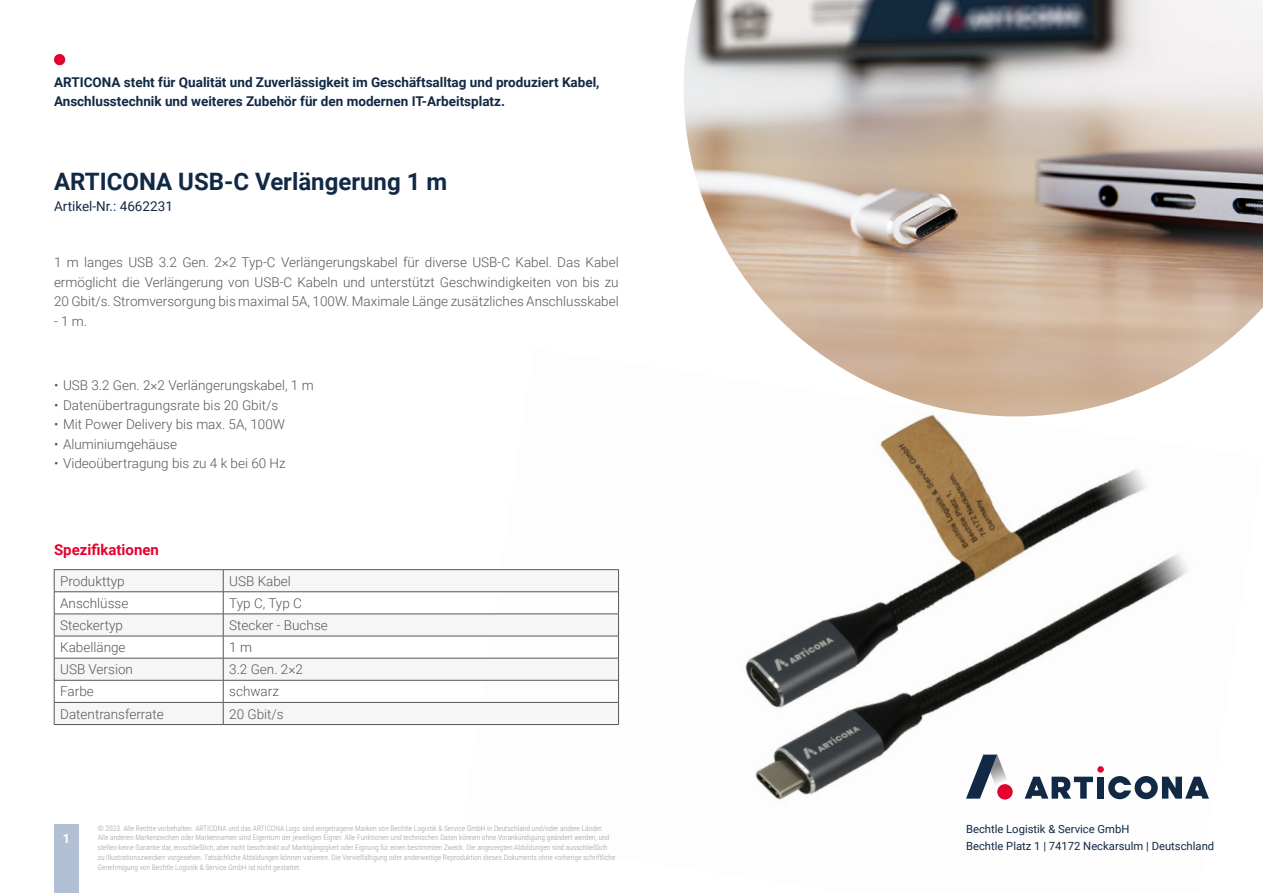
<style>
.page{position:relative;width:1263px;height:893px;background:#fff}
.page>*{position:absolute;margin:0;border:0;box-sizing:border-box;transform-origin:0 0}
.t1{font:700 24px "Roboto";color:#122945}
.t2{font:700 15px "Roboto";color:#e4032e}
.t3{font:300 13.5px/19.5px "Roboto";color:#575756;text-align:justify}
.t4{font:700 13.5px/19.5px "Roboto";color:#122945}
.t5{font:13.5px "Roboto";color:#122945}
.t6{font:700 12.75px "Roboto";color:#fff}
.t7{font:11.25px/16.5px "Roboto";color:#122945}
.t8{font:300 7.5px/9.8px "Roboto Condensed";color:#9d9d9c}
</style>
<div class="page">
<img style="left:619px;top:416px;width:569px;height:384px">
<div style="left:54px;top:54px;width:11px;height:11px;background:#e4032e;border-radius:50%"></div>
<div style="left:1097px;top:766px;width:7px;height:7px;background:#e4032e;border-radius:50%"></div>
<svg style="left:1025px;top:777px;width:68px;height:22px"></svg>
<div style="left:1097px;top:777px;width:7px;height:22px;background:#122945"></div>
<svg style="left:1108px;top:776px;width:101px;height:23px"></svg>
<svg style="left:966px;top:755px;width:49px;height:44px"></svg>
<div style="left:997px;top:784px;width:16px;height:15px;background:#e4032e;border-radius:50%"></div>
<img style="left:684px;top:0;width:579px;height:416px">
<div style="left:54px;top:825px;width:25px;height:68px;background:#b2c0d5"></div>
<hr style="left:54px;top:569px;width:169px;height:1px;background:#575756">
<hr style="left:223px;top:569px;width:396px;height:1px;background:#575756">
<svg style="left:54px;top:570px;width:565px;height:154px"></svg>
<hr style="left:54px;top:724px;width:169px;height:1px;background:#575756">
<hr style="left:223px;top:724px;width:396px;height:1px;background:#575756">
<h3 class="t4" style="left:54px;top:72px;width:547px">ARTICONA steht für Qualität und Zuverlässigkeit im Geschäftsalltag und produziert Kabel,<br>Anschlusstechnik und weiteres Zubehör für den modernen IT-Arbeitsplatz.</h3>
<h1 class="t1" style="left:54px;top:165px;width:395px">ARTICONA USB-C Verlängerung 1 m</h1>
<h3 class="t5" style="left:54px;top:197px;width:120px">Artikel-Nr.: 4662231</h3>
<p class="t3" style="left:54px;top:252px;width:566px">1 m langes USB 3.2 Gen. 2×2 Typ-C Verlängerungskabel für diverse USB-C Kabel. Das Kabel ermöglicht die Verlängerung von USB-C Kabeln und unterstützt Geschwindigkeiten von bis zu 20 Gbit/s. Stromversorgung bis maximal 5A, 100W. Maximale Länge zusätzliches Anschlusskabel</p>
<h3 class="t3" style="left:54px;top:311px;width:35px">- 1 m.</h3>
<h3 class="t3" style="left:54px;top:375px;width:261px">• USB 3.2 Gen. 2×2 Verlängerungskabel, 1 m</h3>
<h3 class="t3" style="left:54px;top:395px;width:226px">• Datenübertragungsrate bis 20 Gbit/s</h3>
<h3 class="t3" style="left:54px;top:414px;width:232px">• Mit Power Delivery bis max. 5A, 100W</h3>
<h3 class="t3" style="left:54px;top:434px;width:125px">• Aluminiumgehäuse</h3>
<h3 class="t3" style="left:54px;top:453px;width:233px">• Videoübertragung bis zu 4 k bei 60 Hz</h3>
<h2 class="t2" style="left:54px;top:539px;width:106px">Spezifikationen</h2>
<h3 class="t3" style="left:60px;top:571px;width:66px">Produkttyp</h3>
<h3 class="t3" style="left:229px;top:571px;width:63px">USB Kabel</h3>
<h3 class="t3" style="left:60px;top:593px;width:70px">Anschlüsse</h3>
<h3 class="t3" style="left:229px;top:593px;width:74px">Typ C, Typ C</h3>
<h3 class="t3" style="left:60px;top:615px;width:64px">Steckertyp</h3>
<h3 class="t3" style="left:229px;top:615px;width:100px">Stecker - Buchse</h3>
<h3 class="t3" style="left:60px;top:637px;width:67px">Kabellänge</h3>
<h3 class="t3" style="left:229px;top:637px;width:24px">1 m</h3>
<h3 class="t3" style="left:60px;top:659px;width:74px">USB Version</h3>
<h3 class="t3" style="left:229px;top:659px;width:75px">3.2 Gen. 2×2</h3>
<h3 class="t3" style="left:60px;top:681px;width:35px">Farbe</h3>
<h3 class="t3" style="left:229px;top:681px;width:51px">schwarz</h3>
<h3 class="t3" style="left:60px;top:703px;width:105px">Datentransferrate</h3>
<h3 class="t3" style="left:229px;top:703px;width:56px">20 Gbit/s</h3>
<h3 class="t6" style="left:63px;top:829px;width:9px">1</h3>
<p class="t8" style="left:98px;top:823px;width:519px">© 2023. Alle Rechte vorbehalten. ARTICONA und das ARTICONA Logo sind eingetragene Marken von Bechtle Logistik &amp; Service GmbH in Deutschland und/oder andere Länder.<br>Alle anderen Markenzeichen oder Markennamen sind Eigentum der jeweiligen Eigner. Alle Funktionen und technischen Daten können ohne Vorankündigung geändert werden, und stellen keine Garantie dar, einschließlich, aber nicht beschränkt auf Marktgängigkeit oder Eignung für einen bestimmten Zweck. Die angezeigten Abbildungen sind ausschließlich zu Illustrationszwecken vorgesehen. Tatsächliche Abbildungen können variieren. Die Vervielfältigung oder anderweitige Reproduktion dieses Dokuments ohne vorherige schriftliche Genehmigung von Bechtle Logistik &amp; Service GmbH ist nicht gestattet.</p>
<h3 class="t7" style="left:966px;top:821px;width:250px">Bechtle Logistik &amp; Service GmbH<br>Bechtle Platz 1 | 74172 Neckarsulm | Deutschland</h3>
</div>
